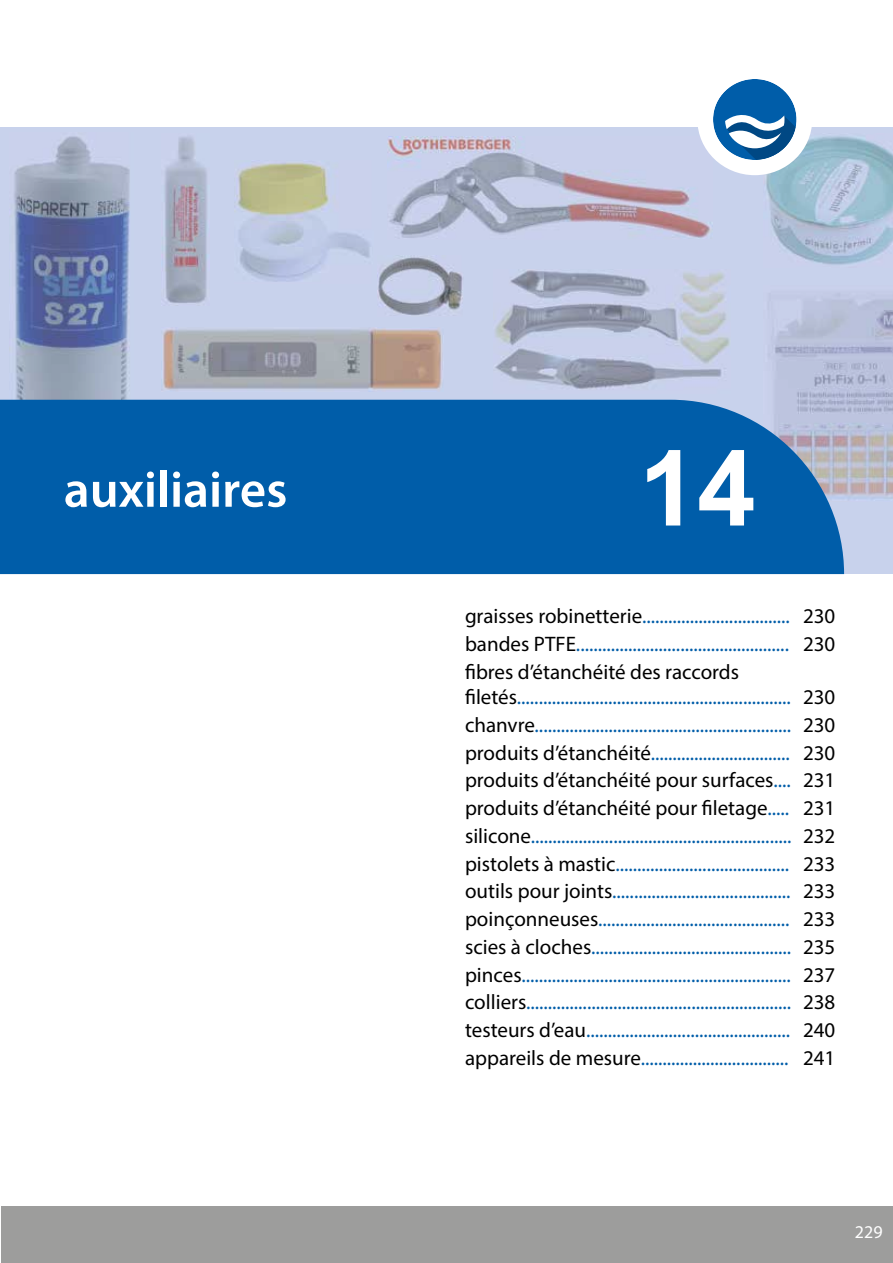
<style>
.page{position:relative;width:893px;height:1263px;background:#fff}
.page>*{position:absolute;margin:0;border:0;box-sizing:border-box;transform-origin:0 0}
.t1{font:700 105px "Arial";color:#fff}
.t2{font:600 51px "Myriad Pro";color:#fff}
.t3{font:21px/27.8px "Myriad Pro";color:#005da9;text-align:justify}
.t4{font:18px "Myriad Pro";color:#fff}
.s1{color:#000}
</style>
<div class="page">
<div style="left:0;top:128px;width:893px;height:446px;background:#c8d2ec"></div>
<img style="left:235px;top:162px;width:135px;height:120px">
<img style="left:164px;top:137px;width:43px;height:166px">
<img style="left:9px;top:136px;width:124px;height:264px">
<img style="left:387px;top:136px;width:324px;height:102px">
<img style="left:163px;top:328px;width:279px;height:62px">
<img style="left:768px;top:293px;width:125px;height:208px">
<img style="left:495px;top:269px;width:235px;height:120px">
<img style="left:763px;top:133px;width:130px;height:132px">
<img style="left:377px;top:256px;width:86px;height:60px">
<div style="left:0;top:400px;width:844px;height:174px;background:#005da9"></div>
<div style="left:1px;top:1206px;width:892px;height:57px;background:#9d9d9c"></div>
<div style="left:697px;top:64px;width:115px;height:111px;background:#fff;border-radius:50%"></div>
<div style="left:713px;top:79px;width:83px;height:81px;background:#005da9;border-radius:50%"></div>
<svg style="left:725px;top:111px;width:71px;height:49px"></svg>
<h2 class="t2" style="left:64px;top:457px;width:225px">auxiliaires</h2>
<h1 class="t1" style="left:639px;top:419px;width:118px">14</h1>
<p class="t3" style="left:465px;top:602px;width:372px"><span class="s1">graisses robinetterie</span>.................................. <span class="s1">230 bandes PTFE</span>................................................. <span class="s1">230 fibres d’étanchéité des raccords</span></p>
<p class="t3" style="left:465px;top:683px;width:372px"><span class="s1">filetés</span>............................................................... <span class="s1">230 chanvre</span>........................................................... <span class="s1">230 produits d’étanchéité</span>................................ <span class="s1">230 produits d’étanchéité pour surfaces</span>.... <span class="s1">231 produits d’étanchéité pour filetage</span>..... <span class="s1">231 silicone</span>............................................................ <span class="s1">232 pistolets à mastic</span>........................................ <span class="s1">233 outils pour joints</span>......................................... <span class="s1">233 poinçonneuses</span>............................................ <span class="s1">233 scies à cloches</span>.............................................. <span class="s1">235 pinces</span>.............................................................. <span class="s1">237 colliers</span>............................................................. <span class="s1">238 testeurs d’eau</span>............................................... <span class="s1">240 appareils de mesure</span>.................................. <span class="s1">241</span></p>
<p class="t4" style="left:855px;top:1220px;width:29px">229</p>
</div>
